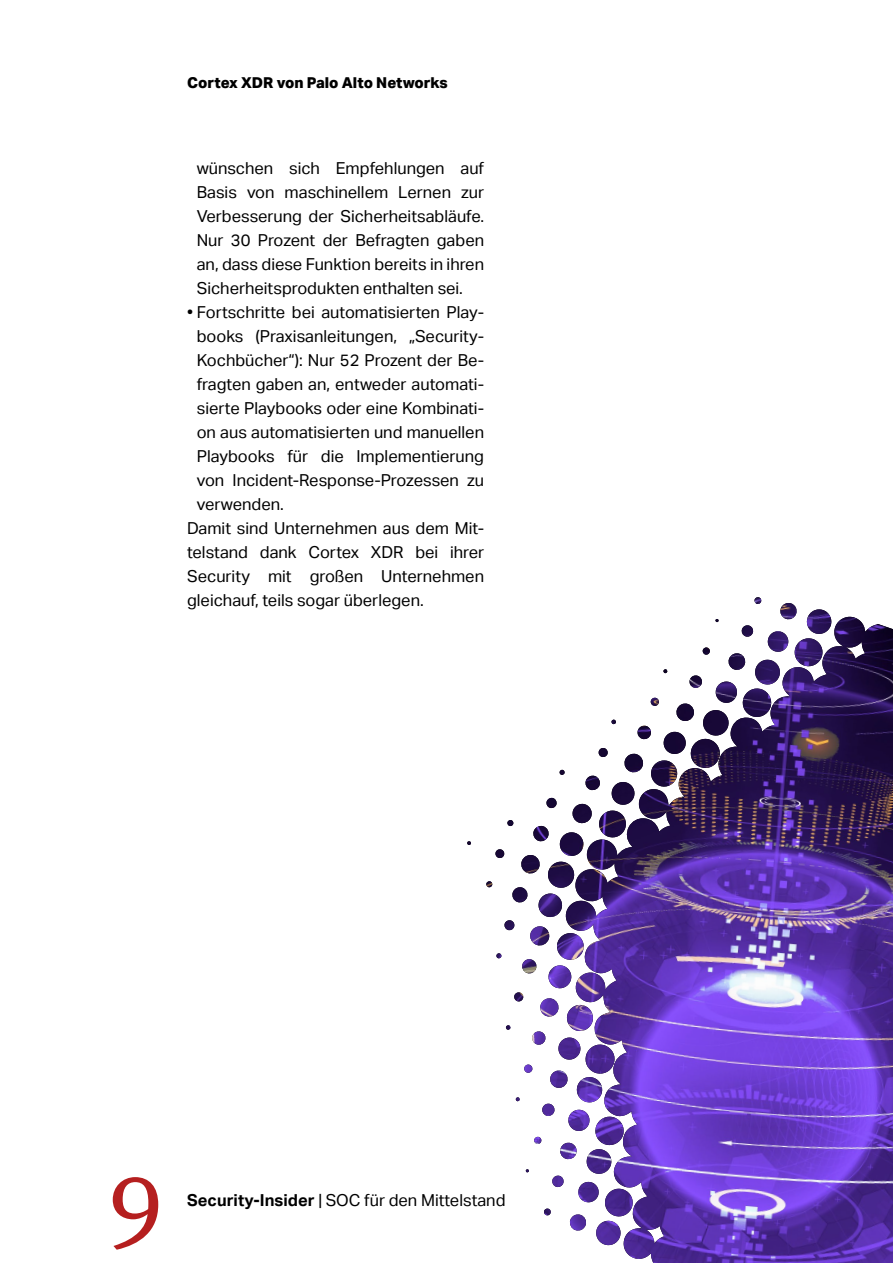
<style>
.page{position:relative;width:893px;height:1263px;background:#fff}
.page>*{position:absolute;margin:0;border:0;box-sizing:border-box;transform-origin:0 0}
.t1{font:102px "Meta Serif OT";color:#b51f1f}
.t2{font:16.5px/24px "Aktiv Grotesk";color:#000;text-align:justify}
.t3{font:800 15px "Aktiv Grotesk";color:#000}
.s1{font-weight:700}
</style>
<div class="page">
<svg style="left:467px;top:616px;width:426px;height:647px"></svg>
<img style="left:564px;top:597px;width:285px;height:592px">
<p class="t3" style="left:187px;top:73px;width:262px">Cortex XDR von Palo Alto Networks</p>
<p class="t2" style="left:197px;top:156px;width:289px">wünschen sich Empfehlungen auf Basis von maschinellem Lernen zur Verbesserung der Sicherheitsabläufe.<br>Nur 30 Prozent der Befragten gaben an, dass diese Funktion bereits in ihren Sicherheitsprodukten enthalten sei.</p>
<p class="t2" style="left:187px;top:300px;width:299px">• Fortschritte bei automatisierten Play-</p>
<p class="t2" style="left:197px;top:324px;width:289px">books (Praxisanleitungen, „Security-</p>
<p class="t2" style="left:197px;top:348px;width:289px">Kochbücher“): Nur 52 Prozent der Be-</p>
<p class="t2" style="left:197px;top:372px;width:289px">fragten gaben an, entweder automati-</p>
<p class="t2" style="left:197px;top:396px;width:289px">sierte Playbooks oder eine Kombinati-</p>
<p class="t2" style="left:197px;top:420px;width:289px">on aus automatisierten und manuellen</p>
<p class="t2" style="left:197px;top:444px;width:289px">Playbooks für die Implementierung</p>
<p class="t2" style="left:197px;top:468px;width:289px">von Incident-Response-Prozessen zu</p>
<p class="t2" style="left:197px;top:492px;width:89px">verwenden.</p>
<p class="t2" style="left:187px;top:516px;width:299px">Damit sind Unternehmen aus dem Mit-</p>
<p class="t2" style="left:187px;top:540px;width:299px">telstand dank Cortex XDR bei ihrer</p>
<p class="t2" style="left:187px;top:564px;width:298px">Security mit großen Unternehmen</p>
<p class="t2" style="left:187px;top:588px;width:238px">gleichauf, teils sogar überlegen.</p>
<h1 class="t1" style="left:109px;top:1130px;width:55px">9</h1>
<p class="t2" style="left:187px;top:1188px;width:320px"><span class="s1">Security-Insider</span> | SOC für den Mittelstand</p>
</div>
